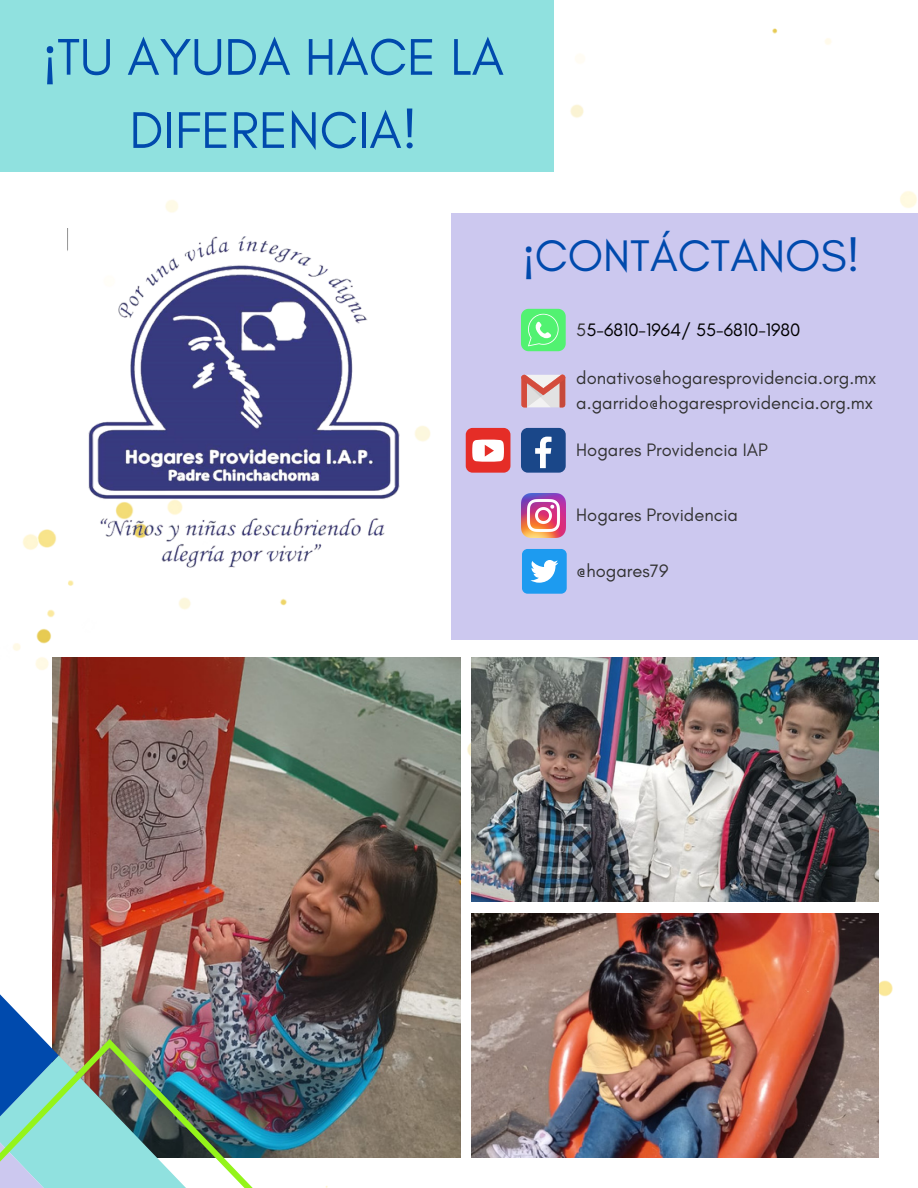
<style>
.page{position:relative;width:918px;height:1188px;background:#fff}
.page>*{position:absolute;margin:0;border:0;box-sizing:border-box;transform-origin:0 0}
.t1{font:52.5px/73.2px "Glacial Indifference";color:#004aad;text-align:center}
.t2{font:45px "Glacial Indifference";color:#004aad}
.t3{font:18.3px "Glacial Indifference";color:#323232}
.t4{font:18.3px "Glacial Indifference";color:#000}
.s1{font-family:"Noto Sans"}
.s2{color:#323232}
</style>
<div class="page">
<img style="left:0;top:28px;width:917px;height:1160px">
<div style="left:452px;top:213px;width:466px;height:427px;background:#ccc8ef"></div>
<img style="left:53px;top:658px;width:407px;height:499px">
<img style="left:471px;top:658px;width:408px;height:244px">
<img style="left:471px;top:913px;width:408px;height:244px">
<div style="left:0;top:0;width:554px;height:171px;background:#90e1df"></div>
<img style="left:0;top:907px;width:267px;height:281px">
<img style="left:67px;top:228px;width:345px;height:343px">
<svg style="left:521px;top:309px;width:45px;height:42px"></svg>
<div style="left:521px;top:428px;width:45px;height:45px;background:#1a4789;border-radius:7px"></div>
<svg style="left:535px;top:437px;width:17px;height:31px"></svg>
<div style="left:466px;top:428px;width:44px;height:45px;background:#e52d27;border-radius:7px"></div>
<svg style="left:472px;top:440px;width:32px;height:22px"></svg>
<img style="left:522px;top:494px;width:44px;height:43px">
<svg style="left:521px;top:374px;width:45px;height:33px"></svg>
<div style="left:522px;top:549px;width:45px;height:45px;background:#1d9bf0;border-radius:6px"></div>
<svg style="left:530px;top:560px;width:28px;height:23px"></svg>
<p class="t1" style="left:43px;top:20px;width:463px"><span class="s1">¡</span>TU AYUDA HACE LA<br>DIFERENCIA!</p>
<p class="t2" style="left:523px;top:228px;width:339px"><span class="s1">¡</span>CONTÁCTANOS!</p>
<p class="t4" style="left:576px;top:318px;width:226px"><span class="s2">5</span>5-6810-1964/ 55-6810-1980</p>
<p class="t3" style="left:576px;top:366px;width:302px">donativos@hogaresprovidencia.org.mx</p>
<p class="t3" style="left:576px;top:392px;width:298px">a.garrido@hogaresprovidencia.org.mx</p>
<p class="t3" style="left:576px;top:439px;width:193px">Hogares Providencia IAP</p>
<p class="t3" style="left:576px;top:504px;width:163px">Hogares Providencia</p>
<p class="t3" style="left:576px;top:560px;width:94px">@hogares79</p>
</div>
